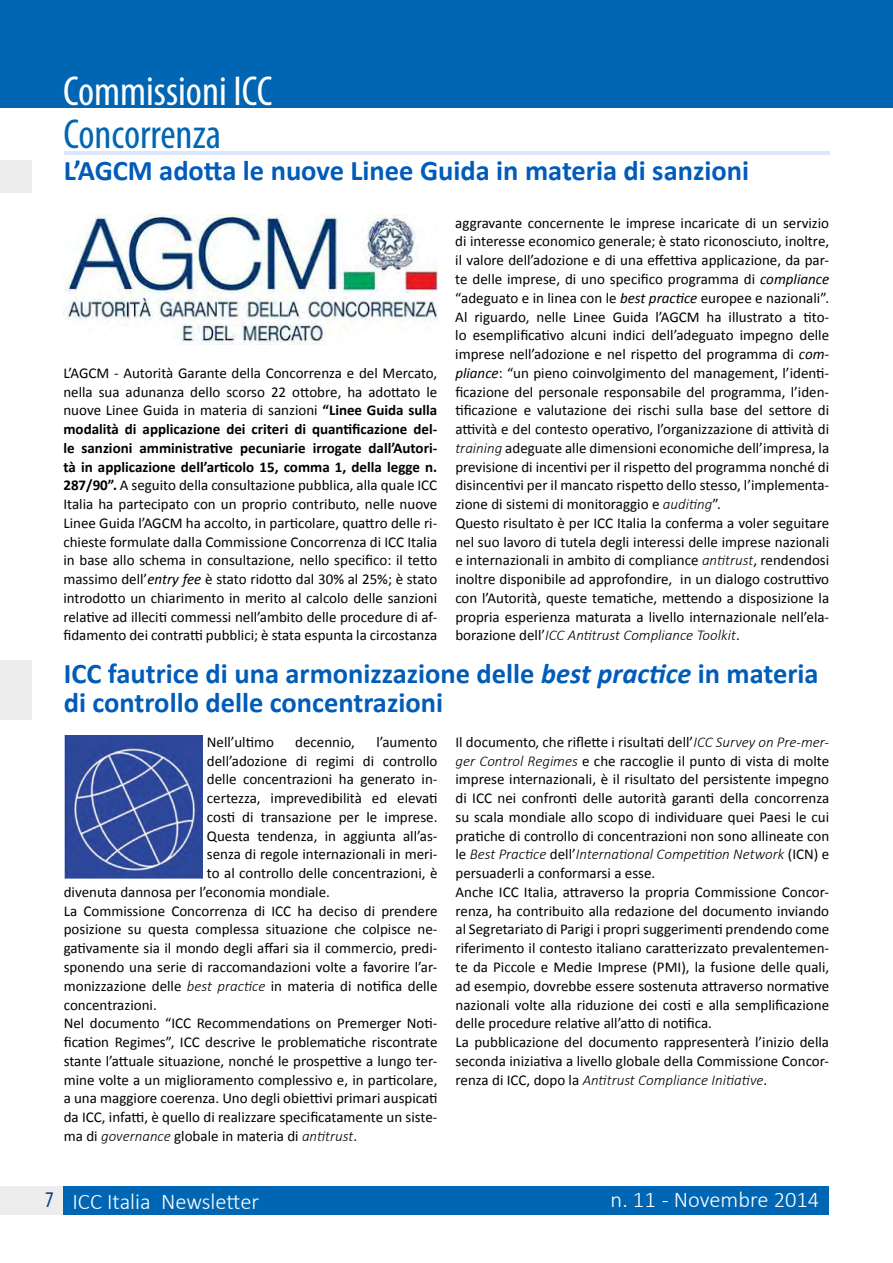
<style>
.page{position:relative;width:893px;height:1263px;background:#fff}
.page>*{position:absolute;margin:0;border:0;box-sizing:border-box;transform-origin:0 0}
.t1{font:condensed 42px "Myriad Pro";color:#fff}
.t2{font:condensed 42px "Myriad Pro";color:#0066b3}
.t3{font:700 28.5px/28.5px "Calibri";color:#005cb9}
.t4{font:300 22.5px "Calibri";color:#fff}
.t5{font:condensed 22.5px "Myriad Pro";color:#023f88}
.t6{font:15px/18.8px "Calibri";color:#000}
.s1{font-weight:700}
.s2{font-style:italic}
.s3{font-weight:300;font-style:italic}
</style>
<div class="page">
<div style="left:0;top:1187px;width:64px;height:28px;background:#ededed"></div>
<div style="left:64px;top:1187px;width:765px;height:28px;background:#0066b3"></div>
<div style="left:0;top:0;width:893px;height:107px;background:#0066b3"></div>
<div style="left:0;top:160px;width:32px;height:33px;background:#ededed"></div>
<div style="left:0;top:660px;width:32px;height:60px;background:#ededed"></div>
<hr style="left:64px;top:151px;width:766px;height:3px;background:#dce6ff">
<img style="left:64px;top:214px;width:373px;height:131px">
<img style="left:64px;top:736px;width:139px;height:142px">
<h1 class="t1" style="left:63px;top:65px;width:211px">Commissioni ICC</h1>
<h1 class="t2" style="left:64px;top:109px;width:159px">Concorrenza</h1>
<h2 class="t3" style="left:64px;top:156px;width:687px">L’AGCM adotta le nuove Linee Guida in materia di sanzioni</h2>
<p class="t6" style="left:63px;top:363px;width:375px;text-align:justify">L’AGCM - Autorità Garante della Concorrenza e del Mercato, nella sua adunanza dello scorso 22 ottobre, ha adottato le nuove Linee Guida in materia di sanzioni <span class="s1">“Linee Guida sulla modalità di applicazione dei criteri di quantificazione del&shy;le sanzioni amministrative pecuniarie irrogate dall’Autori&shy;tà in applicazione dell’articolo 15, comma 1, della legge n.<br>287/90”.</span> A seguito della consultazione pubblica, alla quale ICC Italia ha partecipato con un proprio contributo, nelle nuove Linee Guida l’AGCM ha accolto, in particolare, quattro delle ri&shy;chieste formulate dalla Commissione Concorrenza di ICC Italia in base allo schema in consultazione, nello specifico: il tetto massimo dell’<span class="s2">entry fee</span> è stato ridotto dal 30% al 25%; è stato introdotto un chiarimento in merito al calcolo delle sanzioni relative ad illeciti commessi nell’ambito delle procedure di af&shy;fidamento dei contratti pubblici; è stata espunta la circostanza</p>
<p class="t6" style="left:455px;top:213px;width:375px">aggravante concernente le imprese incaricate di un servizio di interesse economico generale; è stato riconosciuto, inoltre, il valore dell’adozione e di una effettiva applicazione, da par&shy;te delle imprese, di uno specifico programma di <span class="s2">compliance </span>“adeguato e in linea con le <span class="s2">best practice</span> europee e nazionali”.<br>Al riguardo, nelle Linee Guida l’AGCM ha illustrato a tito&shy;lo esemplificativo alcuni indici dell’adeguato impegno delle imprese nell’adozione e nel rispetto del programma di <span class="s2">com&shy;pliance</span>: “un pieno coinvolgimento del management, l’identi&shy;ficazione del personale responsabile del programma, l’iden&shy;tificazione e valutazione dei rischi sulla base del settore di attività e del contesto operativo, l’organizzazione di attività di <span class="s3">training</span> adeguate alle dimensioni economiche dell’impresa, la previsione di incentivi per il rispetto del programma nonché di disincentivi per il mancato rispetto dello stesso, l’implementa&shy;zione di sistemi di monitoraggio e <span class="s3">auditing</span>”.<br>Questo risultato è per ICC Italia la conferma a voler seguitare nel suo lavoro di tutela degli interessi delle imprese nazionali e internazionali in ambito di compliance <span class="s3">antitrust</span>, rendendosi inoltre disponibile ad approfondire, in un dialogo costruttivo con l’Autorità, queste tematiche, mettendo a disposizione la propria esperienza maturata a livello internazionale nell’ela&shy;borazione dell’<span class="s3">ICC Antitrust Compliance Toolkit</span>.</p>
<h2 class="t3" style="left:64px;top:659px;width:756px">ICC fautrice di una armonizzazione delle <span class="s2">best practice</span> in materia di controllo delle concentrazioni</h2>
<p class="t6" style="left:207px;top:733px;width:68px">Nell’ultimo</p>
<p class="t6" style="left:295px;top:733px;width:61px">decennio,</p>
<p class="t6" style="left:376px;top:733px;width:63px">l’aumento</p>
<p class="t6" style="left:207px;top:751px;width:232px">dell’adozione di regimi di controllo</p>
<p class="t6" style="left:207px;top:770px;width:232px">delle concentrazioni ha generato in-</p>
<p class="t6" style="left:207px;top:789px;width:232px">certezza, imprevedibilità ed elevati</p>
<p class="t6" style="left:207px;top:808px;width:232px">costi di transazione per le imprese.</p>
<p class="t6" style="left:207px;top:826px;width:232px">Questa tendenza, in aggiunta all’as-</p>
<p class="t6" style="left:207px;top:845px;width:232px">senza di regole internazionali in meri-</p>
<p class="t6" style="left:207px;top:864px;width:232px">to al controllo delle concentrazioni, è</p>
<p class="t6" style="left:64px;top:883px;width:268px">divenuta dannosa per l’economia mondiale.</p>
<p class="t6" style="left:64px;top:901px;width:375px">La Commissione Concorrenza di ICC ha deciso di prendere</p>
<p class="t6" style="left:64px;top:920px;width:375px">posizione su questa complessa situazione che colpisce ne-</p>
<p class="t6" style="left:64px;top:939px;width:375px">gativamente sia il mondo degli affari sia il commercio, predi-</p>
<p class="t6" style="left:64px;top:958px;width:375px">sponendo una serie di raccomandazioni volte a favorire l’ar-</p>
<p class="t6" style="left:64px;top:976px;width:375px">monizzazione delle <span class="s3">best practice</span> in materia di notifica delle</p>
<p class="t6" style="left:64px;top:995px;width:95px">concentrazioni.</p>
<p class="t6" style="left:64px;top:1014px;width:375px">Nel documento “ICC Recommendations on Premerger Noti-</p>
<p class="t6" style="left:64px;top:1033px;width:375px">fication Regimes”, ICC descrive le problematiche riscontrate</p>
<p class="t6" style="left:64px;top:1051px;width:375px">stante l’attuale situazione, nonché le prospettive a lungo ter-</p>
<p class="t6" style="left:64px;top:1070px;width:375px">mine volte a un miglioramento complessivo e, in particolare,</p>
<p class="t6" style="left:64px;top:1089px;width:375px">a una maggiore coerenza. Uno degli obiettivi primari auspicati</p>
<p class="t6" style="left:64px;top:1108px;width:375px">da ICC, infatti, è quello di realizzare specificatamente un siste-</p>
<p class="t6" style="left:64px;top:1126px;width:295px">ma di <span class="s3">governance</span> globale in materia di <span class="s3">antitrust</span>.</p>
<p class="t6" style="left:455px;top:733px;width:375px">Il documento, che riflette i risultati dell’<span class="s3">ICC Survey on Pre-mer&shy;ger Control Regimes</span> e che raccoglie il punto di vista di molte imprese internazionali, è il risultato del persistente impegno di ICC nei confronti delle autorità garanti della concorrenza su scala mondiale allo scopo di individuare quei Paesi le cui pratiche di controllo di concentrazioni non sono allineate con le <span class="s3">Best Practice</span> dell’<span class="s3">International Competition Network</span> (ICN) e persuaderli a conformarsi a esse.<br>Anche ICC Italia, attraverso la propria Commissione Concor&shy;renza, ha contribuito alla redazione del documento inviando al Segretariato di Parigi i propri suggerimenti prendendo come riferimento il contesto italiano caratterizzato prevalentemen&shy;te da Piccole e Medie Imprese (PMI), la fusione delle quali, ad esempio, dovrebbe essere sostenuta attraverso normative nazionali volte alla riduzione dei costi e alla semplificazione delle procedure relative all’atto di notifica.<br>La pubblicazione del documento rappresenterà l’inizio della seconda iniziativa a livello globale della Commissione Concor&shy;renza di ICC, dopo la <span class="s3">Antitrust Compliance Initiative</span>.</p>
<h3 class="t5" style="left:45px;top:1186px;width:10px">7</h3>
<h3 class="t4" style="left:72px;top:1187px;width:188px">ICC Italia Newsletter</h3>
<h3 class="t4" style="left:611px;top:1186px;width:210px">n. 11 - Novembre 2014</h3>
</div>
